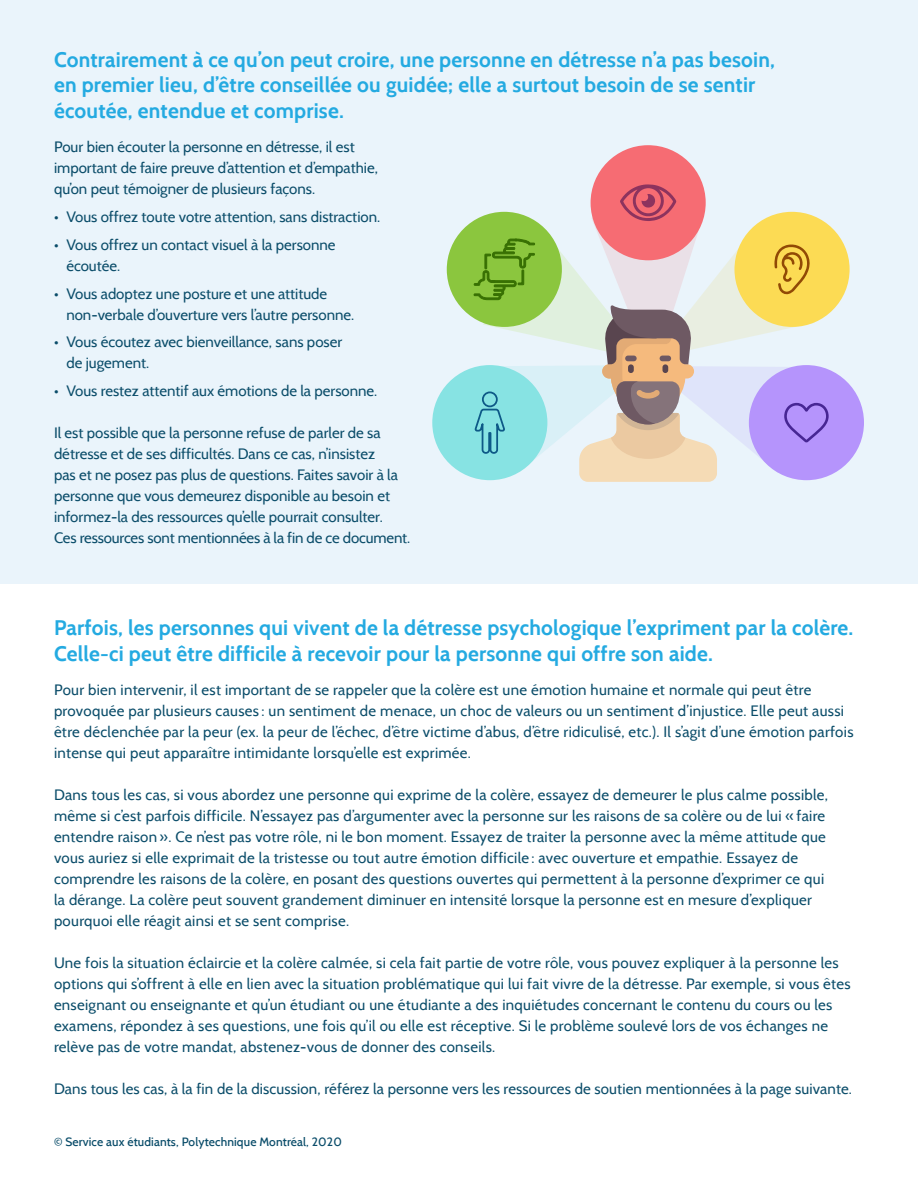
<style>
.page{position:relative;width:918px;height:1188px;background:#fff}
.page>*{position:absolute;margin:0;border:0;box-sizing:border-box;transform-origin:0 0}
.t1{font:700 21px/25.5px "Cabin";letter-spacing:.01em;color:#24aae1}
.t2{font:15px/21px "Cabin";letter-spacing:.02em;color:#0b4d6a}
.t3{font:15px/21px "Cabin";color:#0b4d6a}
.t4{font:500 12px "Cabin";letter-spacing:.01em;color:#0b4d6a}
</style>
<div class="page">
<div style="left:0;top:0;width:918px;height:583px;background:#eaf4fb"></div>
<div style="left:749px;top:365px;width:115px;height:115px;background:#b594fc;border-radius:50%"></div>
<div style="left:590px;top:145px;width:116px;height:116px;background:#f66c73;border-radius:50%"></div>
<div style="left:734px;top:212px;width:116px;height:115px;background:#fcdb54;border-radius:50%"></div>
<div style="left:432px;top:365px;width:116px;height:115px;background:#87e3e3;border-radius:50%"></div>
<div style="left:446px;top:212px;width:116px;height:115px;background:#8bc63e;border-radius:50%"></div>
<svg style="left:473px;top:184px;width:356px;height:298px"></svg>
<p class="t1" style="left:54px;top:47px;width:723px">Contrairement à ce qu’on peut croire, une personne en détresse n’a pas besoin, en premier lieu, d’être conseillée ou guidée; elle a surtout besoin de se sentir écoutée, entendue et comprise.</p>
<p class="t3" style="left:54px;top:136px;width:325px">Pour bien écouter la personne en détresse, il est important de faire preuve d’attention et d’empathie, qu’on peut témoigner de plusieurs façons.</p>
<p class="t3" style="left:54px;top:206px;width:328px">• Vous offrez toute votre attention, sans distraction.</p>
<p class="t3" style="left:66px;top:234px;width:271px;text-indent:-12px">• Vous offrez un contact visuel à la personne écoutée.</p>
<p class="t3" style="left:66px;top:283px;width:289px;text-indent:-12px">• Vous adoptez une posture et une attitude non-verbale d’ouverture vers l’autre personne.</p>
<p class="t3" style="left:66px;top:331px;width:277px;text-indent:-12px">• Vous écoutez avec bienveillance, sans poser de jugement.</p>
<p class="t3" style="left:54px;top:380px;width:325px">• Vous restez attentif aux émotions de la personne.</p>
<p class="t3" style="left:54px;top:422px;width:358px">Il est possible que la personne refuse de parler de sa détresse et de ses difficultés. Dans ce cas, n’insistez<br>pas et ne posez pas plus de questions. Faites savoir à la personne que vous demeurez disponible au besoin et informez-la des ressources qu’elle pourrait consulter.<br>Ces ressources sont mentionnées à la fin de ce document.</p>
<p class="t1" style="left:54px;top:615px;width:801px">Parfois, les personnes qui vivent de la détresse psychologique l’expriment par la colère.<br>Celle-ci peut être difficile à recevoir pour la personne qui offre son aide.</p>
<p class="t2" style="left:54px;top:679px;width:801px">Pour bien intervenir, il est important de se rappeler que la colère est une émotion humaine et normale qui peut être provoquée par plusieurs causes : un sentiment de menace, un choc de valeurs ou un sentiment d’injustice. Elle peut aussi être déclenchée par la peur (ex. la peur de l’échec, d’être victime d’abus, d’être ridiculisé, etc.). Il s’agit d’une émotion parfois intense qui peut apparaître intimidante lorsqu’elle est exprimée.</p>
<p class="t2" style="left:54px;top:784px;width:776px">Dans tous les cas, si vous abordez une personne qui exprime de la colère, essayez de demeurer le plus calme possible, même si c’est parfois difficile. N’essayez pas d’argumenter avec la personne sur les raisons de sa colère ou de lui « faire entendre raison ». Ce n’est pas votre rôle, ni le bon moment. Essayez de traiter la personne avec la même attitude que vous auriez si elle exprimait de la tristesse ou tout autre émotion difficile : avec ouverture et empathie. Essayez de comprendre les raisons de la colère, en posant des questions ouvertes qui permettent à la personne d’exprimer ce qui la dérange. La colère peut souvent grandement diminuer en intensité lorsque la personne est en mesure d’expliquer pourquoi elle réagit ainsi et se sent comprise.</p>
<p class="t2" style="left:54px;top:952px;width:798px">Une fois la situation éclaircie et la colère calmée, si cela fait partie de votre rôle, vous pouvez expliquer à la personne les options qui s’offrent à elle en lien avec la situation problématique qui lui fait vivre de la détresse. Par exemple, si vous êtes enseignant ou enseignante et qu’un étudiant ou une étudiante a des inquiétudes concernant le contenu du cours ou les examens, répondez à ses questions, une fois qu’il ou elle est réceptive. Si le problème soulevé lors de vos échanges ne relève pas de votre mandat, abstenez-vous de donner des conseils.</p>
<p class="t2" style="left:54px;top:1078px;width:800px">Dans tous les cas, à la fin de la discussion, référez la personne vers les ressources de soutien mentionnées à la page suivante.</p>
<p class="t4" style="left:54px;top:1134px;width:289px">© Service aux étudiants, Polytechnique Montréal, 2020</p>
</div>
